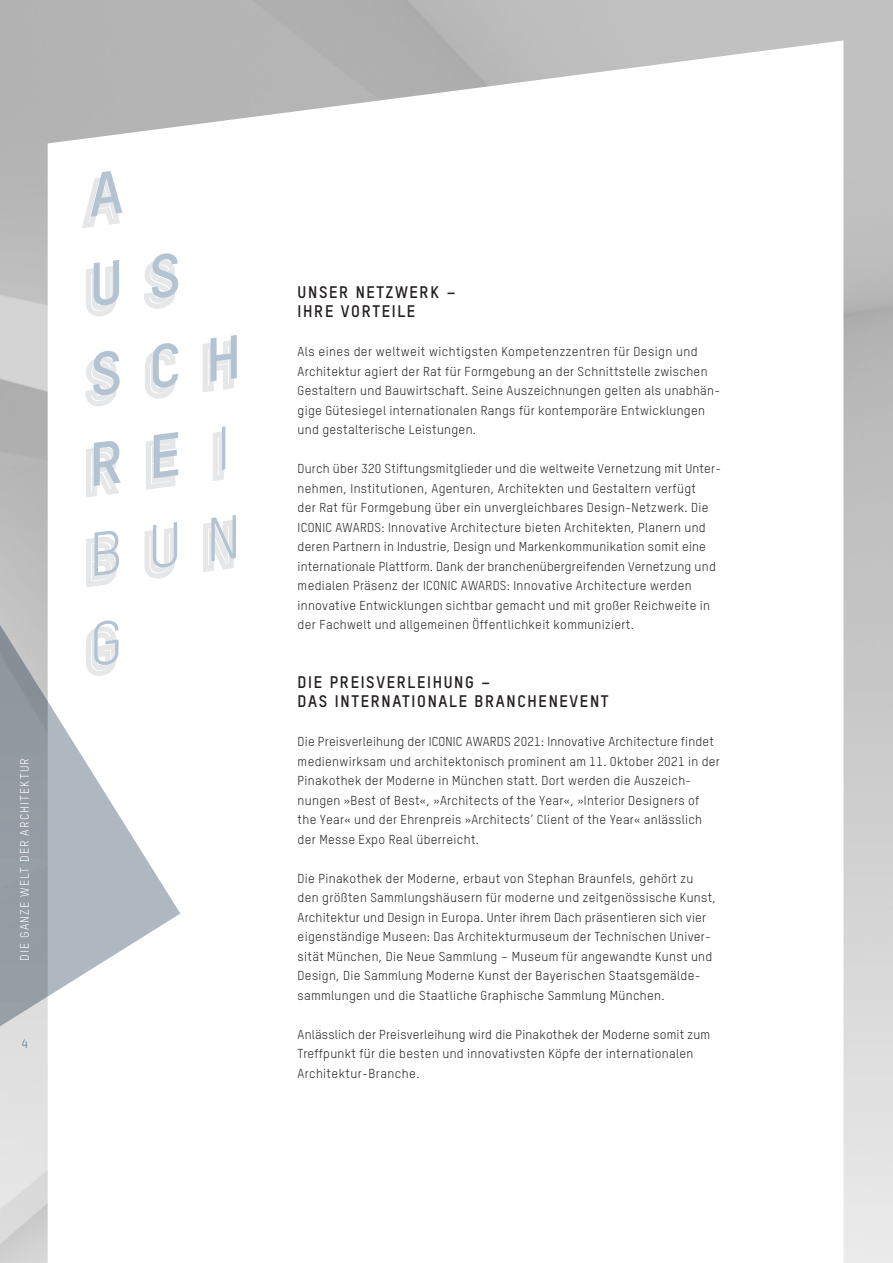
<style>
.page{position:relative;width:893px;height:1263px;background:#fff}
.page>*{position:absolute;margin:0;border:0;box-sizing:border-box;transform-origin:0 0}
.t1{font:60px/89.2px "TSTARPRO";color:#b4c3d2;text-align:right}
.Headline_DE_Tstar_11{font:700 16.5px/19.5px "TSTARPRO";letter-spacing:.1em;color:#231f20}
.Text_DE_Tstar_8_5_Pt{font:12.75px/19.5px "TSTARPRO";letter-spacing:.025em;color:#231f20}
.t2{font:12px "TSTARPRO";letter-spacing:.1em;color:#fff}
.t3{font:12px "TSTARPRO";color:#4f7396}
</style>
<div class="page">
<img style="left:0;top:0;width:893px;height:1263px">
<svg style="left:0;top:612px;width:180px;height:485px"></svg>
<svg style="left:215px;top:434px;width:6px;height:44px"></svg>
<svg style="left:89px;top:523px;width:142px;height:61px"></svg>
<svg style="left:148px;top:335px;width:89px;height:62px"></svg>
<svg style="left:85px;top:169px;width:37px;height:56px"></svg>
<svg style="left:88px;top:252px;width:90px;height:63px"></svg>
<svg style="left:88px;top:349px;width:32px;height:56px"></svg>
<svg style="left:88px;top:432px;width:90px;height:62px"></svg>
<svg style="left:88px;top:619px;width:30px;height:56px"></svg>
<p class="t2" style="left:17px;top:961px;width:204px;rotate:-90deg">DIE GANZE WELT DER ARCHITEKTUR</p>
<p class="t3" style="left:21px;top:1036px;width:8px">4</p>
<h1 class="t1" style="left:70px;top:420px;width:154px;rotate:-7deg">I<br>B U N</h1>
<p class="Headline_DE_Tstar_11" style="left:298px;top:281px;width:160px">UNSER NETZWERK –<br>IHRE VORTEILE</p>
<p class="Text_DE_Tstar_8_5_Pt" style="left:298px;top:341px;width:424px">Als eines der weltweit wichtigsten Kompetenzzentren für Design und Architektur agiert der Rat für Formgebung an der Schnittstelle zwischen Gestaltern und Bauwirtschaft. Seine Auszeichnungen gelten als unabhän&shy;gige Gütesiegel internationalen Rangs für kontemporäre Entwicklungen und gestalterische Leistungen.</p>
<p class="Text_DE_Tstar_8_5_Pt" style="left:298px;top:458px;width:423px">Durch über 320 Stiftungsmitglieder und die weltweite Vernetzung mit Unter&shy;nehmen, Institutionen, Agenturen, Architekten und Gestaltern verfügt<br>der Rat für Formgebung über ein unvergleichbares Design-Netzwerk. Die ICONIC AWARDS: Innovative Architecture bieten Architekten, Planern und deren Partnern in Industrie, Design und Markenkommunikation somit eine internationale Plattform. Dank der branchenübergreifenden Vernetzung und medialen Präsenz der ICONIC AWARDS: Innovative Architecture werden innovative Entwicklungen sichtbar gemacht und mit großer Reichweite in der Fachwelt und allgemeinen Öffentlichkeit kommuniziert.</p>
<p class="Headline_DE_Tstar_11" style="left:298px;top:671px;width:312px">DIE PREISVERLEIHUNG –<br>DAS INTERNATIONALE BRANCHENEVENT</p>
<p class="Text_DE_Tstar_8_5_Pt" style="left:298px;top:732px;width:424px">Die Preisverleihung der ICONIC AWARDS 2021: Innovative Architecture findet medienwirksam und architektonisch prominent am 11. Oktober 2021 in der Pinakothek der Moderne in München statt. Dort werden die Auszeich&shy;nungen »Best of Best«, »Architects of the Year«, »Interior Designers of the Year« und der Ehrenpreis »Architects’ Client of the Year« anlässlich der Messe Expo Real überreicht.</p>
<p class="Text_DE_Tstar_8_5_Pt" style="left:298px;top:868px;width:420px">Die Pinakothek der Moderne, erbaut von Stephan Braunfels, gehört zu den größten Sammlungshäusern für moderne und zeitgenössische Kunst, Architektur und Design in Europa. Unter ihrem Dach präsentieren sich vier eigenständige Museen: Das Architekturmuseum der Technischen Univer&shy;sität München, Die Neue Sammlung – Museum für angewandte Kunst und Design, Die Sammlung Moderne Kunst der Bayerischen Staatsgemälde&shy;sammlungen und die Staatliche Graphische Sammlung München.</p>
<p class="Text_DE_Tstar_8_5_Pt" style="left:298px;top:1024px;width:414px">Anlässlich der Preisverleihung wird die Pinakothek der Moderne somit zum<br>Treffpunkt für die besten und innovativsten Köpfe der internationalen<br>Architektur-Branche.</p>
</div>
